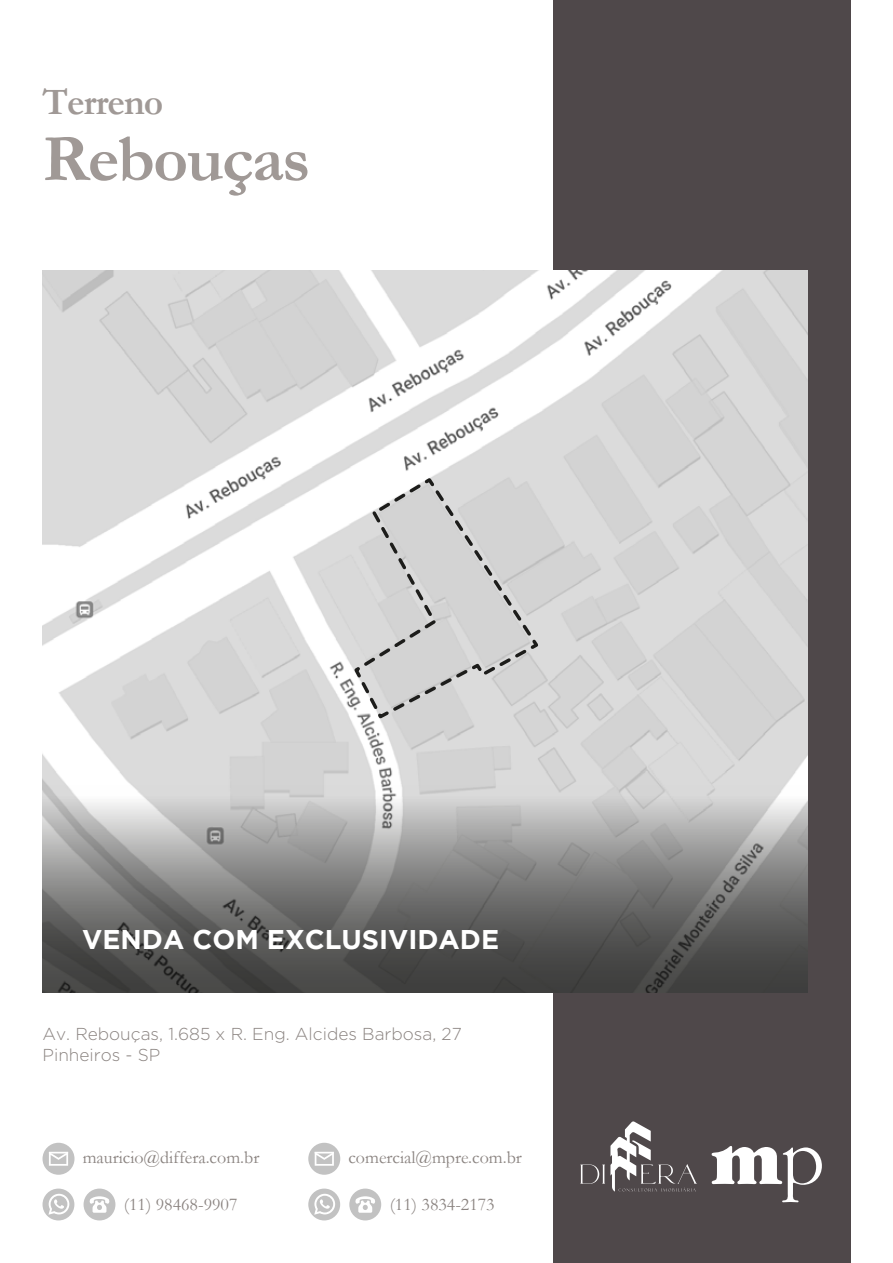
<style>
.page{position:relative;width:893px;height:1263px;background:#fff}
.page>*{position:absolute;margin:0;border:0;box-sizing:border-box;transform-origin:0 0}
.t1{font:700 67.5px "Garamond";letter-spacing:-.025em;color:#a09996}
.t2{font:700 37.5px "Garamond";letter-spacing:-.025em;color:#a09996}
.t3{font:700 27px "Gotham";color:#fff}
.t4{font:18px "Garamond";color:#8a8380}
.t5{font:300 17.25px/20.7px "Gotham";color:#8a8380}
</style>
<div class="page">
<div style="left:553px;top:0;width:297px;height:1263px;background:#4f484a"></div>
<img style="left:43px;top:270px;width:765px;height:515px">
<svg style="left:352px;top:475px;width:189px;height:246px;background:#d0d0d0"></svg>
<svg style="left:43px;top:785px;width:765px;height:208px;background:#818181"></svg>
<div style="left:43px;top:1143px;width:32px;height:32px;background:#c2c2c2;border-radius:50%"></div>
<svg style="left:49px;top:1152px;width:19px;height:14px"></svg>
<div style="left:308px;top:1143px;width:32px;height:32px;background:#c2c2c2;border-radius:50%"></div>
<svg style="left:315px;top:1152px;width:19px;height:14px"></svg>
<div style="left:43px;top:1188px;width:31px;height:32px;background:#c2c2c2;border-radius:50%"></div>
<svg style="left:48px;top:1194px;width:21px;height:21px"></svg>
<div style="left:84px;top:1188px;width:31px;height:32px;background:#c2c2c2;border-radius:50%"></div>
<svg style="left:89px;top:1196px;width:21px;height:17px"></svg>
<div style="left:308px;top:1188px;width:32px;height:32px;background:#c2c2c2;border-radius:50%"></div>
<svg style="left:314px;top:1194px;width:21px;height:21px"></svg>
<div style="left:349px;top:1188px;width:32px;height:32px;background:#c2c2c2;border-radius:50%"></div>
<svg style="left:355px;top:1196px;width:20px;height:17px"></svg>
<svg style="left:712px;top:1146px;width:110px;height:56px"></svg>
<svg style="left:580px;top:1121px;width:117px;height:70px"></svg>
<h2 class="t2" style="left:43px;top:76px;width:122px">Terreno</h2>
<h1 class="t1" style="left:43px;top:113px;width:269px">Rebouças</h1>
<h3 class="t3" style="left:82px;top:924px;width:418px">VENDA COM EXCLUSIVIDADE</h3>
<p class="t5" style="left:43px;top:1023px;width:421px">Av. Rebouças, 1.685 x R. Eng. Alcides Barbosa, 27<br>Pinheiros - SP</p>
<p class="t4" style="left:83px;top:1145px;width:178px">mauricio@differa.com.br</p>
<p class="t4" style="left:348px;top:1145px;width:175px">comercial@mpre.com.br</p>
<p class="t4" style="left:124px;top:1192px;width:115px">(11) 98468-9907</p>
<p class="t4" style="left:390px;top:1192px;width:107px">(11) 3834-2173</p>
</div>
